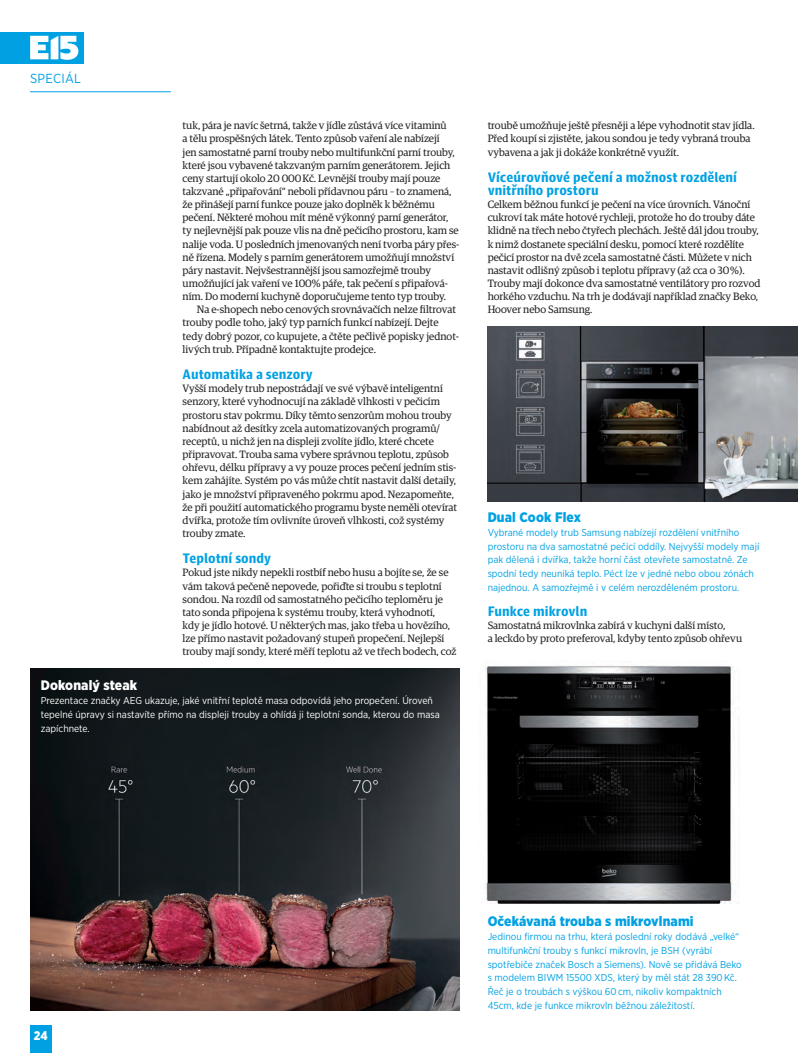
<style>
.page{position:relative;width:798px;height:1053px;background:#fff}
.page>*{position:absolute;margin:0;border:0;box-sizing:border-box;transform-origin:0 0}
.t1{font:900 13.75px/13.1px "Guardian Agate Sans 4";color:#00a1e3}
.t2{font:900 13.75px "Gotham Narrow";letter-spacing:.01em;color:#00a1e3}
.t3{font:900 13.75px "Gotham Narrow";letter-spacing:.01em;color:#fff}
.t4{font:13.12px "Gotham Narrow";letter-spacing:.02em;color:#00a1e3}
.t5{font:900 12.5px "Gotham Narrow";color:#fff;scale:.96 1}
.t6{font:10.62px/13.1px "Guardian Egyp";color:#231f20}
.t7{font:10px/13.8px "Gotham Narrow";color:#00a1e3}
.t8{font:10px/13.8px "Gotham Narrow";color:#fff}
</style>
<div class="page">
<hr style="left:30px;top:92px;width:141px;height:1px;background:#00a1e3">
<div style="left:0;top:32px;width:84px;height:32px;background:#00a1e3"></div>
<svg style="left:30px;top:36px;width:48px;height:24px"></svg>
<div style="left:30px;top:1025px;width:21px;height:27px;background:#00a1e3"></div>
<img style="left:30px;top:668px;width:429px;height:342px">
<img style="left:484px;top:665px;width:250px;height:238px">
<img style="left:487px;top:326px;width:310px;height:175px">
<p class="t4" style="left:30px;top:70px;width:52px">SPECIÁL</p>
<p class="t6" style="left:182px;top:118px;width:278px">tuk, pára je navíc šetrná, takže v jídle zůstává více vitaminů<br>a tělu prospěšných látek. Tento způsob vaření ale nabízejí<br>jen samostatné parní trouby nebo multifunkční parní trouby, které jsou vybavené takzvaným parním generátorem. Jejich ceny startují okolo 20 000 Kč. Levnější trouby mají pouze takzvané „připařování“ neboli přídavnou páru – to znamená, že přinášejí parní funkce pouze jako doplněk k běžnému pečení. Některé mohou mít méně výkonný parní generátor, ty nejlevnější pak pouze vlis na dně pečicího prostoru, kam se nalije voda. U posledních jmenovaných není tvorba páry přes&shy;ně řízena. Modely s parním generátorem umožňují množství páry nastavit. Nejvšestrannější jsou samozřejmě trouby umožňující jak vaření ve 100% páře, tak pečení s připařová&shy;ním. Do moderní kuchyně doporučujeme tento typ trouby.</p>
<p class="t6" style="left:182px;top:302px;width:278px;text-indent:14px">Na e-shopech nebo cenových srovnávačích nelze filtrovat trouby podle toho, jaký typ parních funkcí nabízejí. Dejte tedy dobrý pozor, co kupujete, a čtěte pečlivě popisky jednot&shy;livých trub. Případně kontaktujte prodejce.</p>
<p class="t1" style="left:182px;top:367px;width:132px">Automatika a senzory</p>
<p class="t6" style="left:182px;top:381px;width:276px">Vyšší modely trub nepostrádají ve své výbavě inteligentní senzory, které vyhodnocují na základě vlhkosti v pečicím prostoru stav pokrmu. Díky těmto senzorům mohou trouby nabídnout až desítky zcela automatizovaných programů/ receptů, u nichž jen na displeji zvolíte jídlo, které chcete připravovat. Trouba sama vybere správnou teplotu, způsob ohřevu, délku přípravy a vy pouze proces pečení jedním stis&shy;kem zahájíte. Systém po vás může chtít nastavit další detaily, jako je množství připraveného pokrmu apod. Nezapomeňte, že při použití automatického programu byste neměli otevírat dvířka, protože tím ovlivníte úroveň vlhkosti, což systémy trouby zmate.</p>
<p class="t1" style="left:182px;top:551px;width:90px">Teplotní sondy</p>
<p class="t6" style="left:182px;top:565px;width:275px">Pokud jste nikdy nepekli rostbíf nebo husu a bojíte se, že se vám taková pečeně nepovede, pořiďte si troubu s teplotní sondou. Na rozdíl od samostatného pečicího teploměru je tato sonda připojena k systému trouby, která vyhodnotí,<br>kdy je jídlo hotové. U některých mas, jako třeba u hovězího, lze přímo nastavit požadovaný stupeň propečení. Nejlepší trouby mají sondy, které měří teplotu až ve třech bodech, což</p>
<p class="t3" style="left:41px;top:676px;width:98px">Dokonalý steak</p>
<p class="t8" style="left:41px;top:693px;width:400px">Prezentace značky AEG ukazuje, jaké vnitřní teplotě masa odpovídá jeho propečení. Úroveň tepelné úpravy si nastavíte přímo na displeji trouby a ohlídá ji teplotní sonda, kterou do masa zapíchnete.</p>
<p class="t6" style="left:487px;top:118px;width:268px">troubě umožňuje ještě přesněji a lépe vyhodnotit stav jídla.<br>Před koupí si zjistěte, jakou sondou je tedy vybraná trouba vybavena a jak ji dokáže konkrétně využít.</p>
<p class="t1" style="left:487px;top:170px;width:251px">Víceúrovňové pečení a možnost rozdělení vnitřního prostoru</p>
<p class="t6" style="left:487px;top:197px;width:274px">Celkem běžnou funkcí je pečení na více úrovních. Vánoční cukroví tak máte hotové rychleji, protože ho do trouby dáte klidně na třech nebo čtyřech plechách. Ještě dál jdou trouby, k nimž dostanete speciální desku, pomocí které rozdělíte pečicí prostor na dvě zcela samostatné části. Můžete v nich nastavit odlišný způsob i teplotu přípravy (až cca o 30%).<br>Trouby mají dokonce dva samostatné ventilátory pro rozvod horkého vzduchu. Na trh je dodávají například značky Beko, Hoover nebo Samsung.</p>
<p class="t2" style="left:487px;top:508px;width:95px">Dual Cook Flex</p>
<p class="t7" style="left:487px;top:525px;width:273px">Vybrané modely trub Samsung nabízejí rozdělení vnitřního prostoru na dva samostatné pečicí oddíly. Nejvyšší modely mají pak dělená i dvířka, takže horní část otevřete samostatně. Ze spodní tedy neuniká teplo. Péct lze v jedné nebo obou zónách najednou. A samozřejmě i v celém nerozděleném prostoru.</p>
<p class="t1" style="left:487px;top:603px;width:101px">Funkce mikrovln</p>
<p class="t6" style="left:487px;top:618px;width:256px">Samostatná mikrovlnka zabírá v kuchyni další místo,<br>a leckdo by proto preferoval, kdyby tento způsob ohřevu</p>
<p class="t5" style="left:34px;top:1026px;width:16px">24</p>
<p class="t2" style="left:487px;top:912px;width:207px">Očekávaná trouba s mikrovlnami</p>
<p class="t7" style="left:487px;top:929px;width:255px">Jedinou firmou na trhu, která poslední roky dodává „velké“ multifunkční trouby s funkcí mikrovln, je BSH (vyrábí spotřebiče značek Bosch a Siemens). Nově se přidává Beko s modelem BIWM 15500 XDS, který by měl stát 28 390 Kč.<br>Řeč je o troubách s výškou 60 cm, nikoliv kompaktních 45cm, kde je funkce mikrovln běžnou záležitostí.</p>
</div>
